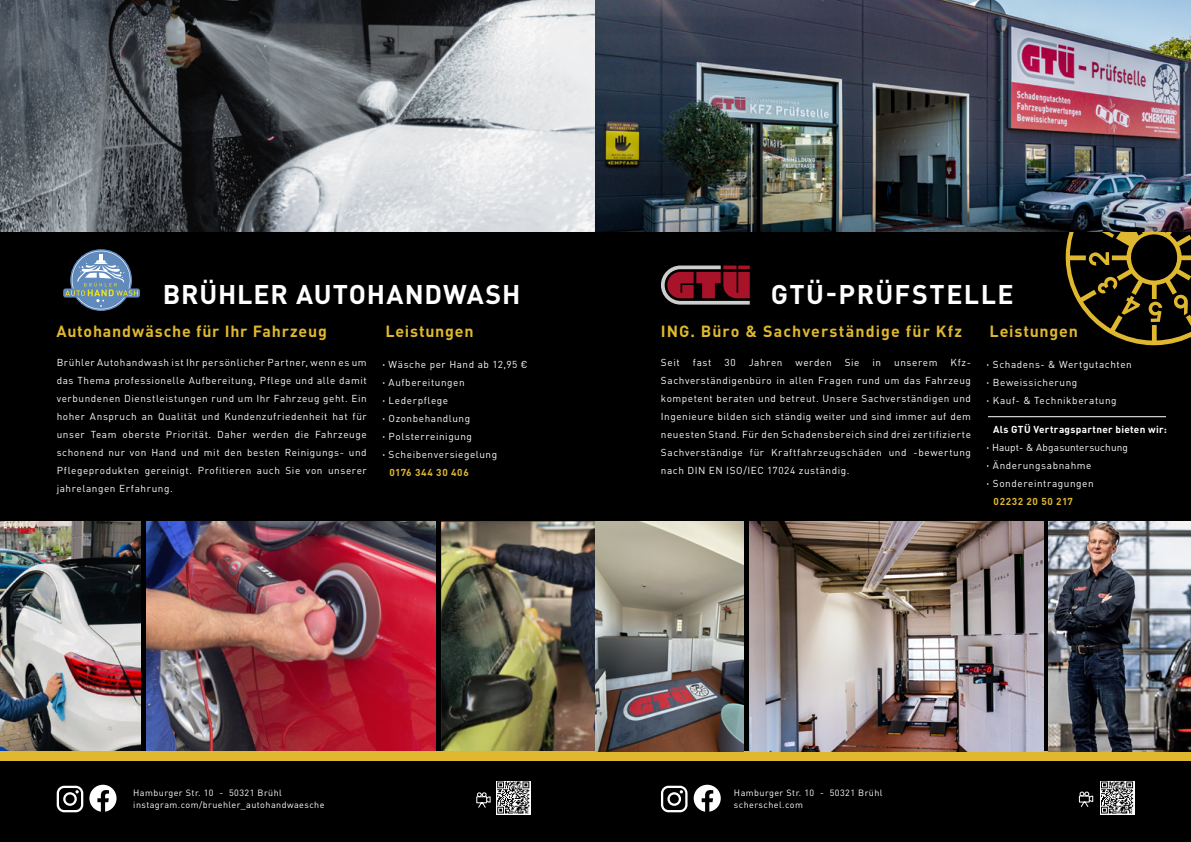
<style>
.page{position:relative;width:1191px;height:842px;background:#000}
.page>*{position:absolute;margin:0;border:0;box-sizing:border-box;transform-origin:0 0}
.t1{font:700 26.7px "DIN Pro";letter-spacing:.045em;color:#fff}
.t2{font:700 16px "DIN Pro";letter-spacing:.05em;color:#dfb82f}
.Produkttexte{font:10px/18px "DIN Pro";letter-spacing:.055em;color:#fff;text-align:justify}
.Produkttexte-2{font:700 10px "DIN Pro";letter-spacing:.03em;color:#fff}
.Produkttexte-3{font:10px "DIN Pro";letter-spacing:.015em;color:#fff}
.Produkttexte-4{font:700 10px "DIN Pro";letter-spacing:.06em;color:#dfb82f}
.t3{font:9px "DIN Pro";letter-spacing:.05em;color:#fff}
.s1{font-family:"Helvetica Neue";font-weight:500}
</style>
<div class="page">
<img style="left:0;top:0;width:595px;height:231px">
<img style="left:146px;top:521px;width:289px;height:230px">
<img style="left:0;top:521px;width:141px;height:230px">
<img style="left:441px;top:521px;width:154px;height:230px">
<div style="left:63px;top:288px;width:77px;height:9px;background:#608abc;border-radius:2px"></div>
<svg style="left:65px;top:251px;width:73px;height:58px"></svg>
<svg style="left:89px;top:785px;width:27px;height:27px"></svg>
<svg style="left:57px;top:786px;width:26px;height:26px"></svg>
<svg style="left:496px;top:781px;width:34px;height:33px"></svg>
<svg style="left:497px;top:781px;width:32px;height:32px"></svg>
<svg style="left:476px;top:792px;width:15px;height:16px"></svg>
<div style="left:0;top:751px;width:1191px;height:10px;background:#dfb82f"></div>
<img style="left:749px;top:521px;width:294px;height:230px">
<img style="left:1049px;top:521px;width:142px;height:230px">
<img style="left:595px;top:521px;width:148px;height:230px">
<svg style="left:1065px;top:231px;width:126px;height:114px"></svg>
<img style="left:595px;top:0;width:596px;height:231px">
<svg style="left:661px;top:266px;width:88px;height:39px"></svg>
<svg style="left:693px;top:785px;width:28px;height:27px"></svg>
<svg style="left:661px;top:786px;width:26px;height:26px"></svg>
<hr style="left:988px;top:416px;width:178px;height:1px;background:#fff">
<svg style="left:1100px;top:781px;width:34px;height:33px"></svg>
<svg style="left:1101px;top:781px;width:32px;height:32px"></svg>
<svg style="left:1078px;top:791px;width:15px;height:16px"></svg>
<p class="t1" style="left:163px;top:276px;width:359px">BRÜHLER AUTOHANDWASH</p>
<p class="t1" style="left:771px;top:276px;width:244px">GTÜ-PRÜFSTELLE</p>
<p class="t2" style="left:56px;top:320px;width:272px">Autohandwäsche für Ihr Fahrzeug</p>
<p class="t2" style="left:385px;top:320px;width:90px">Leistungen</p>
<p class="t2" style="left:661px;top:320px;width:303px">ING. Büro &amp; Sachverständige für Kfz</p>
<p class="t2" style="left:989px;top:320px;width:90px">Leistungen</p>
<p class="Produkttexte" style="left:57px;top:353px;width:311px">Brühler Autohandwash ist Ihr persönlicher Partner, wenn es um das Thema professionelle Aufbereitung, Pflege und alle damit verbundenen Dienstleistungen rund um Ihr Fahrzeug geht. Ein hoher Anspruch an Qualität und Kundenzufriedenheit hat für unser Team oberste Priorität. Daher werden die Fahrzeuge schonend nur von Hand und mit den besten Reinigungs- und Pflegeprodukten gereinigt. Profitieren auch Sie von unserer jahrelangen Erfahrung.</p>
<p class="Produkttexte" style="left:382px;top:355px;width:147px"><span class="s1">·</span> Wäsche per Hand ab 12,95 €</p>
<p class="Produkttexte" style="left:382px;top:373px;width:84px"><span class="s1">·</span> Aufbereitungen</p>
<p class="Produkttexte" style="left:382px;top:391px;width:67px"><span class="s1">·</span> Lederpflege</p>
<p class="Produkttexte" style="left:382px;top:409px;width:89px"><span class="s1">·</span> Ozonbehandlung</p>
<p class="Produkttexte" style="left:382px;top:427px;width:91px"><span class="s1">·</span> Polsterreinigung</p>
<p class="Produkttexte" style="left:382px;top:445px;width:116px"><span class="s1">·</span> Scheibenversiegelung</p>
<p class="Produkttexte-4" style="left:389px;top:466px;width:81px">0176 344 30 406</p>
<p class="Produkttexte" style="left:661px;top:353px;width:20px">Seit</p>
<p class="Produkttexte" style="left:693px;top:353px;width:20px">fast</p>
<p class="Produkttexte" style="left:724px;top:353px;width:13px">30</p>
<p class="Produkttexte" style="left:748px;top:353px;width:35px">Jahren</p>
<p class="Produkttexte" style="left:795px;top:353px;width:38px">werden</p>
<p class="Produkttexte" style="left:844px;top:353px;width:16px">Sie</p>
<p class="Produkttexte" style="left:872px;top:353px;width:10px">in</p>
<p class="Produkttexte" style="left:894px;top:353px;width:45px">unserem</p>
<p class="Produkttexte" style="left:661px;top:353px;width:311px;text-indent:289px">Kfz-Sachverständigenbüro in allen Fragen rund um das Fahrzeug kompetent beraten und betreut. Unsere Sachverständigen und Ingenieure bilden sich ständig weiter und sind immer auf dem neuesten Stand. Für den Schadensbereich sind drei zertifizierte Sachverständige für Kraftfahrzeugschäden und -bewertung nach DIN EN ISO/IEC 17024 zuständig.</p>
<p class="Produkttexte" style="left:986px;top:355px;width:147px"><span class="s1">·</span> Schadens- &amp; Wertgutachten</p>
<p class="Produkttexte" style="left:986px;top:373px;width:92px"><span class="s1">·</span> Beweissicherung</p>
<p class="Produkttexte" style="left:986px;top:391px;width:132px"><span class="s1">·</span> Kauf- &amp; Technikberatung</p>
<p class="Produkttexte-2" style="left:993px;top:423px;width:175px">Als GTÜ Vertragspartner bieten wir:</p>
<p class="Produkttexte-3" style="left:986px;top:441px;width:143px"><span class="s1">·</span> Haupt- &amp; Abgasuntersuchung</p>
<p class="Produkttexte" style="left:986px;top:456px;width:106px"><span class="s1">·</span> Änderungsabnahme</p>
<p class="Produkttexte" style="left:986px;top:474px;width:109px"><span class="s1">·</span> Sondereintragungen</p>
<p class="Produkttexte-4" style="left:993px;top:495px;width:81px">02232 20 50 217</p>
<p class="t3" style="left:133px;top:786px;width:150px">Hamburger Str. 10 - 50321 Brühl</p>
<p class="t3" style="left:133px;top:798px;width:193px">instagram.com/bruehler_autohandwaesche</p>
<p class="t3" style="left:734px;top:786px;width:150px">Hamburger Str. 10 - 50321 Brühl</p>
<p class="t3" style="left:734px;top:798px;width:71px">scherschel.com</p>
</div>
